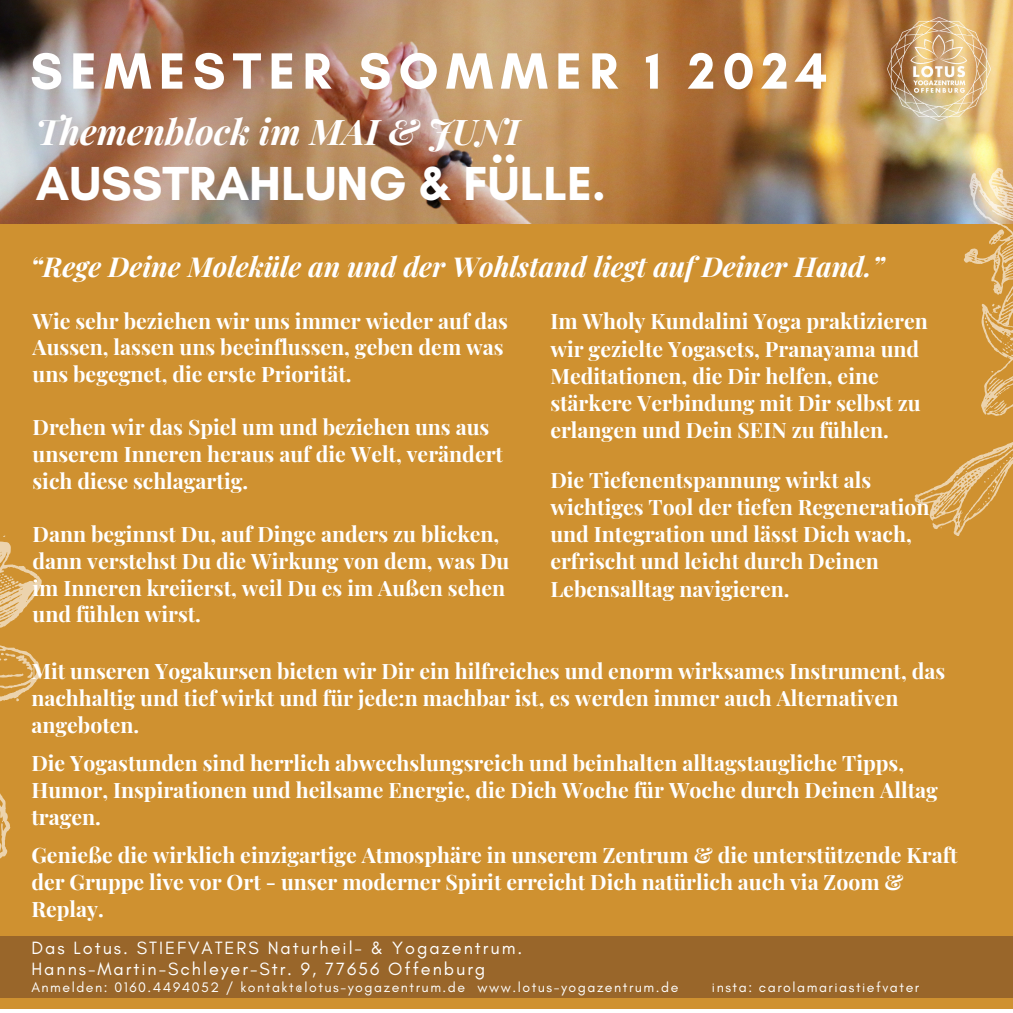
<style>
.page{position:relative;width:1013px;height:1013px;background:#fff}
.page>*{position:absolute;margin:0;border:0;box-sizing:border-box;transform-origin:0 0}
.t1{font:700 51.88px "Glacial Indifference";letter-spacing:.14em;color:#fff}
.t2{font:700 48.62px "Glacial Indifference";color:#fff}
.t3{font:italic 700 35.5px "Playfair Display";color:#fff}
.t4{font:italic 700 27.5px "Playfair Display";color:#fff}
.t5{font:700 21.25px/27.2px "Playfair Display";color:#fff}
.t6{font:18.12px "Glacial Indifference";letter-spacing:.11em;color:#fff}
.t7{font:14.12px "Glacial Indifference";letter-spacing:.11em;color:#fff}
</style>
<div class="page">
<img style="left:0;top:0;width:1012px;height:224px">
<div style="left:0;top:224px;width:1012px;height:784px;background:#cf9130"></div>
<img style="left:894px;top:83px;width:118px;height:287px">
<svg style="left:914px;top:370px;width:99px;height:179px"></svg>
<svg style="left:984px;top:300px;width:28px;height:54px"></svg>
<img style="left:887px;top:18px;width:103px;height:103px">
<div style="left:0;top:936px;width:1012px;height:61px;background:#99662a"></div>
<svg style="left:0;top:535px;width:83px;height:474px"></svg>
<h4 class="t1" style="left:30px;top:39px;width:798px">SEMESTER SOMMER 1 2024</h4>
<h4 class="t3" style="left:36px;top:107px;width:485px">Themenblock im MAI &amp; JUNI</h4>
<p class="t2" style="left:36px;top:153px;width:571px">AUSSTRAHLUNG &amp; FÜLLE.</p>
<h4 class="t4" style="left:30px;top:247px;width:856px">“Rege Deine Moleküle an und der Wohlstand liegt auf Deiner Hand.”</h4>
<h1 class="t5" style="left:32px;top:306px;width:477px;line-height:26.6px">Wie sehr beziehen wir uns immer wieder auf das<br>Aussen, lassen uns beeinflussen, geben dem was uns begegnet, die erste Priorität.</h1>
<h2 class="t5" style="left:32px;top:413px;width:472px;line-height:26.6px">Drehen wir das Spiel um und beziehen uns aus unserem Inneren heraus auf die Welt, verändert sich diese schlagartig.</h2>
<h1 class="t5" style="left:32px;top:520px;width:478px;line-height:26.6px">Dann beginnst Du, auf Dinge anders zu blicken, dann verstehst Du die Wirkung von dem, was Du im Inneren kreiierst, weil Du es im Außen sehen und fühlen wirst.</h1>
<p class="t5" style="left:550px;top:307px;width:379px">Im Wholy Kundalini Yoga praktizieren wir gezielte Yogasets, Pranayama und Meditationen, die Dir helfen, eine stärkere Verbindung mit Dir selbst zu erlangen und Dein SEIN zu fühlen.</p>
<h3 class="t5" style="left:550px;top:465px;width:381px">Die Tiefenentspannung wirkt als wichtiges Tool der tiefen Regeneration und Integration und lässt Dich wach, erfrischt und leicht durch Deinen Lebensalltag navigieren.</h3>
<h4 class="t5" style="left:31px;top:657px;width:915px">Mit unseren Yogakursen bieten wir Dir ein hilfreiches und enorm wirksames Instrument, das nachhaltig und tief wirkt und für jede:n machbar ist, es werden immer auch Alternativen angeboten.</h4>
<p class="t5" style="left:31px;top:749px;width:908px">Die Yogastunden sind herrlich abwechslungsreich und beinhalten alltagstaugliche Tipps,<br>Humor, Inspirationen und heilsame Energie, die Dich Woche für Woche durch Deinen Alltag tragen.</p>
<h4 class="t5" style="left:31px;top:840px;width:927px">Genieße die wirklich einzigartige Atmosphäre in unserem Zentrum &amp; die unterstützende Kraft der Gruppe live vor Ort - unser moderner Spirit erreicht Dich natürlich auch via Zoom &amp;<br>Replay.</h4>
<h4 class="t6" style="left:31px;top:937px;width:492px">Das Lotus. STIEFVATERS Naturheil- &amp; Yogazentrum.</h4>
<h4 class="t6" style="left:31px;top:957px;width:455px">Hanns-Martin-Schleyer-Str. 9, 77656 Offenburg</h4>
<h4 class="t7" style="left:31px;top:978px;width:648px">Anmelden: 0160.4494052 / kontakt@lotus-yogazentrum.de www.lotus-yogazentrum.de</h4>
<h4 class="t7" style="left:712px;top:978px;width:209px">insta: carolamariastiefvater</h4>
</div>
